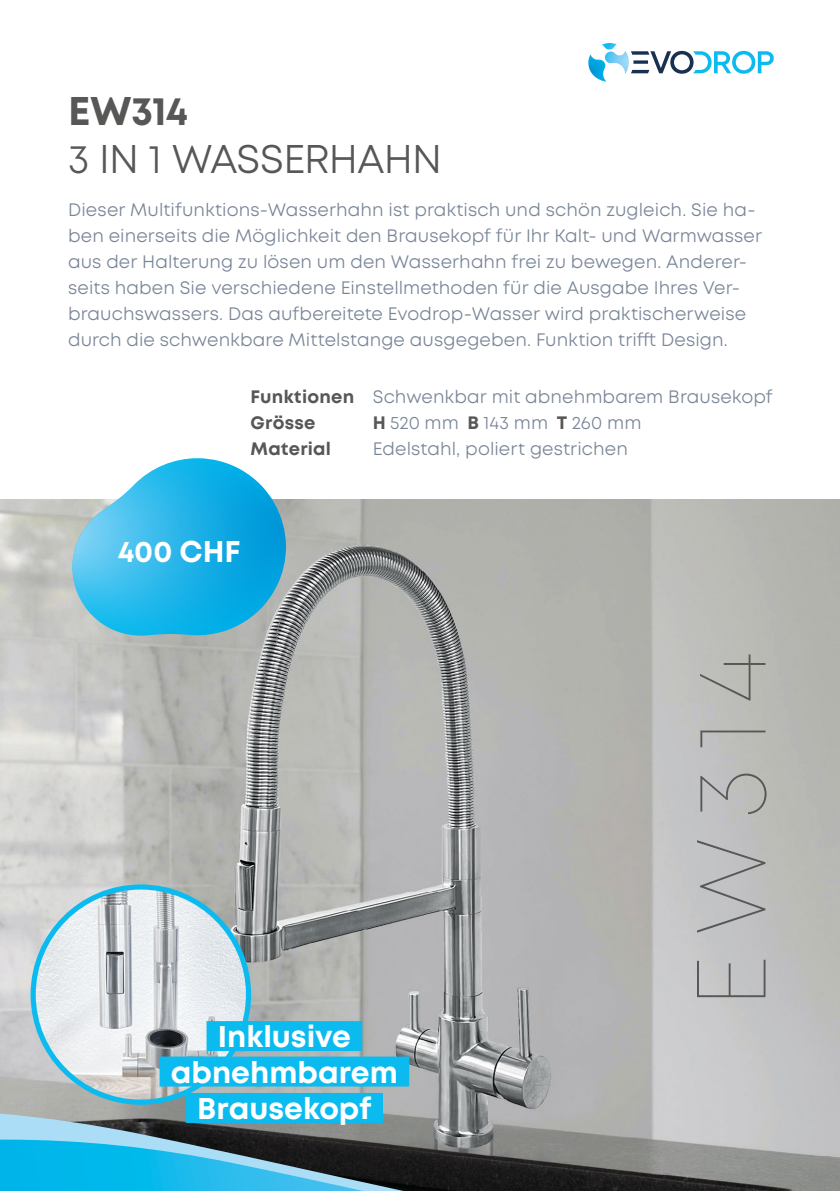
<style>
.page{position:relative;width:840px;height:1191px;background:#fff}
.page>*{position:absolute;margin:0;border:0;box-sizing:border-box;transform-origin:0 0}
.t1{font:100 97.8px "Mont";letter-spacing:.19em;color:#575756}
.t2{font:40px "Mont";letter-spacing:-.025em;color:#575756}
.t3{font:700 40px "Mont";letter-spacing:-.02em;color:#575756}
.t4{font:700 30px/35.8px "Mont";color:#fff;text-align:center}
.t5{font:18px/26px "Mont";letter-spacing:.005em;color:#798698}
.t6{font:700 18px "Mont";letter-spacing:.01em;color:#575756}
.s1{font-weight:700;color:#575756}
</style>
<div class="page">
<svg style="left:631px;top:51px;width:142px;height:23px"></svg>
<img style="left:602px;top:43px;width:14px;height:7px">
<img style="left:606px;top:51px;width:22px;height:23px">
<img style="left:588px;top:54px;width:18px;height:28px">
<img style="left:0;top:499px;width:839px;height:692px">
<svg style="left:63px;top:458px;width:223px;height:180px;background:#52bde4"></svg>
<img style="left:33px;top:887px;width:215px;height:215px;border-radius:108px">
<div style="left:31px;top:884px;width:220px;height:220px;border:5px solid #0bbbef;border-radius:50%"></div>
<div style="left:206px;top:1021px;width:156px;height:30px;background:#0bbbef"></div>
<div style="left:159px;top:1056px;width:250px;height:30px;background:#0bbbef"></div>
<div style="left:186px;top:1093px;width:197px;height:30px;background:#0bbbef"></div>
<svg style="left:0;top:1113px;width:403px;height:78px;background:#3b8faa"></svg>
<h2 class="t3" style="left:68px;top:85px;width:121px">EW314</h2>
<h2 class="t2" style="left:68px;top:134px;width:375px">3 IN 1 WASSERHAHN</h2>
<p class="t5" style="left:68px;top:197px;width:695px">Dieser Multifunktions-Wasserhahn ist praktisch und schön zugleich. Sie ha&shy;ben einerseits die Möglichkeit den Brausekopf für Ihr Kalt- und Warmwasser aus der Halterung zu lösen um den Wasserhahn frei zu bewegen. Anderer&shy;seits haben Sie verschiedene Einstellmethoden für die Ausgabe Ihres Ver&shy;brauchswassers. Das aufbereitete Evodrop-Wasser wird praktischerweise durch die schwenkbare Mittelstange ausgegeben. Funktion trifft Design.</p>
<p class="t5" style="left:250px;top:384px;width:523px"><span class="s1">Funktionen</span> Schwenkbar mit abnehmbarem Brausekopf<br><span class="s1">Grösse</span></p>
<p class="t5" style="left:372px;top:410px;width:270px"><span class="s1">H</span> 520 mm <span class="s1">B</span> 143 mm <span class="s1">T</span> 260 mm</p>
<p class="t6" style="left:250px;top:437px;width:82px">Material</p>
<p class="t5" style="left:372px;top:436px;width:256px">Edelstahl, poliert gestrichen</p>
<h3 class="t4" style="left:118px;top:534px;width:124px">400 CHF</h3>
<h3 class="t4" style="left:171px;top:1018px;width:228px">Inklusive abnehmbarem<br>Brausekopf</h3>
<h1 class="t1" style="left:670px;top:1008px;width:357px;rotate:-90deg">EW314</h1>
</div>
